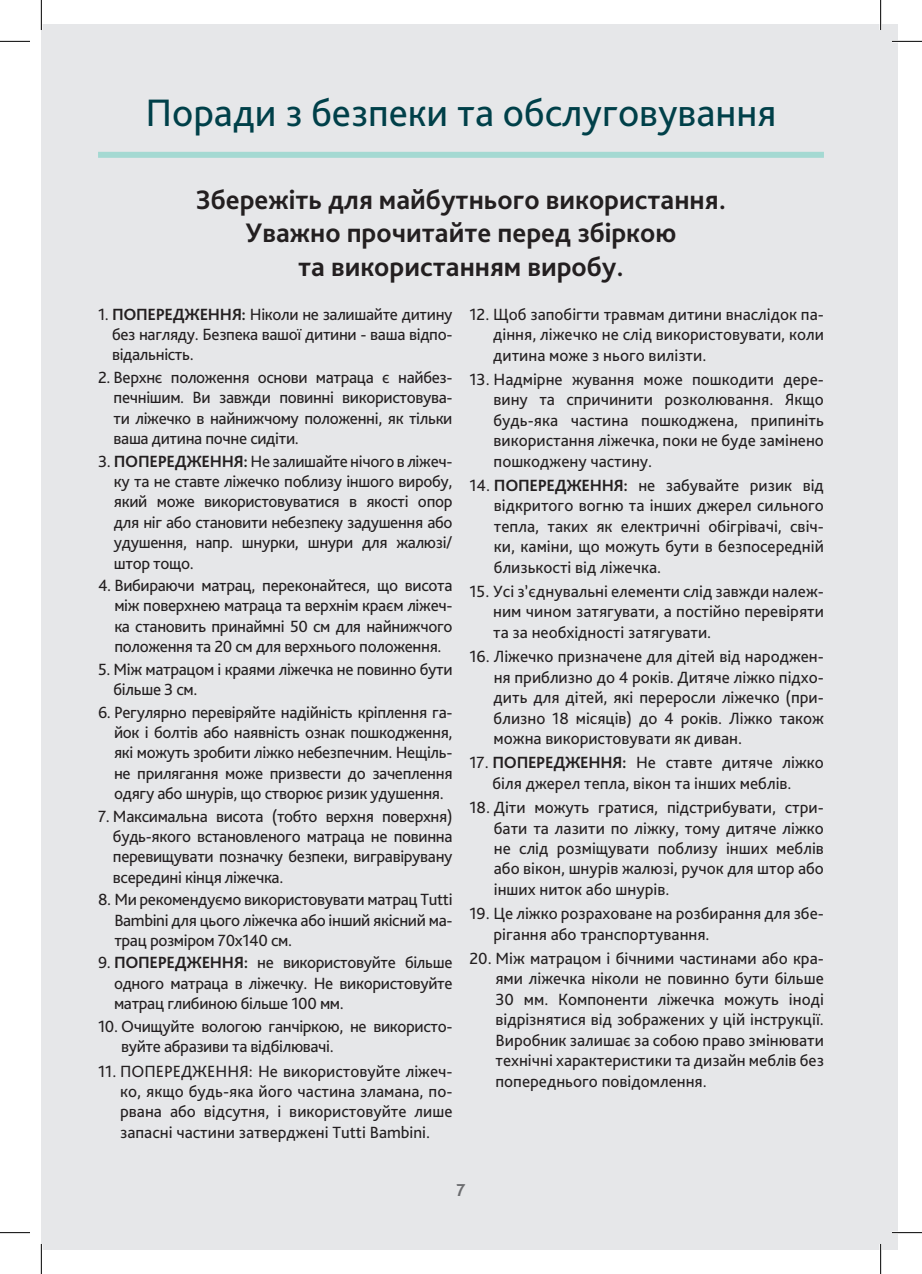
<style>
.page{position:relative;width:922px;height:1274px;background:#fff}
.page>*{position:absolute;margin:0;border:0;box-sizing:border-box;transform-origin:0 0}
.t1{font:40px "Bliss Pro";color:#004049}
.t2{font:700 28px/33.6px "Bliss Pro";color:#231f20;text-align:center}
.t3{font:700 18px "Bliss Pro";color:#6c6d70}
.t4{font:17px/20.4px "Bliss Pro";color:#231f20;text-align:justify}
.t5{font:17px/20.4px "Bliss Pro";letter-spacing:-.02em;color:#231f20}
.s1{font-weight:700}
</style>
<div class="page">
<div style="left:41px;top:24px;width:856px;height:1225px;background:#e6e7e9"></div>
<div style="left:98px;top:152px;width:726px;height:6px;background:#a4d9d2"></div>
<hr style="left:892px;top:40px;width:30px;height:3px;background:#fff">
<hr style="left:892px;top:1231px;width:30px;height:2px;background:#fff">
<hr style="left:40px;top:0;width:3px;height:30px;background:#fff">
<hr style="left:40px;top:1243px;width:3px;height:30px;background:#fff">
<hr style="left:879px;top:0;width:3px;height:30px;background:#fff">
<hr style="left:879px;top:1243px;width:3px;height:30px;background:#fff">
<hr style="left:0;top:41px;width:30px;height:1px;background:#000">
<hr style="left:892px;top:41px;width:30px;height:1px;background:#000">
<hr style="left:0;top:1232px;width:30px;height:1px;background:#000">
<hr style="left:892px;top:1232px;width:30px;height:1px;background:#000">
<hr style="left:41px;top:0;width:1px;height:30px;background:#000">
<hr style="left:41px;top:1243px;width:1px;height:30px;background:#000">
<hr style="left:880px;top:0;width:1px;height:30px;background:#000">
<hr style="left:880px;top:1243px;width:1px;height:30px;background:#000">
<h1 class="t1" style="left:145px;top:88px;width:632px">Поради з безпеки та обслуговування</h1>
<h2 class="t2" style="left:196px;top:182px;width:531px">Збережіть для майбутнього використання.<br>Уважно прочитайте перед збіркою<br>та використанням виробу.</h2>
<p class="t4" style="left:112px;top:303px;width:342px;text-indent:-14px">1. <span class="s1">ПОПЕРЕДЖЕННЯ:</span> Ніколи не залишайте дитину без нагляду. Безпека вашої дитини - ваша відпо&shy;відальність.</p>
<p class="t4" style="left:114px;top:366px;width:340px;text-indent:-16px">2. Верхнє положення основи матраца є найбез&shy;печнішим. Ви завжди повинні використовува&shy;ти ліжечко в найнижчому положенні, як тільки ваша дитина почне сидіти.</p>
<p class="t4" style="left:114px;top:450px;width:340px;text-indent:-16px">3. <span class="s1">ПОПЕРЕДЖЕННЯ:</span> Не залишайте нічого в ліжеч&shy;ку та не ставте ліжечко поблизу іншого виробу, який може використовуватися в якості опор для ніг або становити небезпеку задушення або удушення, напр. шнурки, шнури для жалюзі/ штор тощо.</p>
<p class="t4" style="left:114px;top:574px;width:340px;text-indent:-16px">4. Вибираючи матрац, переконайтеся, що висота між поверхнею матраца та верхнім краєм ліжеч&shy;ка становить принаймні 50 см для найнижчого положення та 20 см для верхнього положення.</p>
<p class="t5" style="left:114px;top:658px;width:340px;text-indent:-16px">5. Між матрацом і краями ліжечка не повинно бути більше 3 см.</p>
<p class="t4" style="left:114px;top:701px;width:340px;text-indent:-16px">6. Регулярно перевіряйте надійність кріплення га&shy;йок і болтів або наявність ознак пошкодження, які можуть зробити ліжко небезпечним. Нещіль&shy;не прилягання може призвести до зачеплення одягу або шнурів, що створює ризик удушення.</p>
<p class="t4" style="left:113px;top:805px;width:341px;text-indent:-15px">7. Максимальна висота (тобто верхня поверхня) будь-якого встановленого матраца не повинна перевищувати позначку безпеки, вигравірувану всередині кінця ліжечка.</p>
<p class="t4" style="left:114px;top:888px;width:340px;text-indent:-16px">8. Ми рекомендуємо використовувати матрац Tutti Bambini для цього ліжечка або інший якісний ма&shy;трац розміром 70х140 см.</p>
<p class="t4" style="left:114px;top:952px;width:340px;text-indent:-16px">9. <span class="s1">ПОПЕРЕДЖЕННЯ:</span> не використовуйте більше одного матраца в ліжечку. Не використовуйте матрац глибиною більше 100 мм.</p>
<p class="t5" style="left:121px;top:1015px;width:333px;text-indent:-23px">10. Очищуйте вологою ганчіркою, не використо&shy;вуйте абразиви та відбілювачі.</p>
<p class="t4" style="left:120px;top:1060px;width:334px;text-indent:-22px">11. ПОПЕРЕДЖЕННЯ: Не використовуйте ліжеч&shy;ко, якщо будь-яка його частина зламана, по&shy;рвана або відсутня, і використовуйте лише запасні частини затверджені Tutti Bambini.</p>
<p class="t4" style="left:493px;top:303px;width:332px;text-indent:-24px">12. Щоб запобігти травмам дитини внаслідок па&shy;діння, ліжечко не слід використовувати, коли дитина може з нього вилізти.</p>
<p class="t4" style="left:493px;top:368px;width:332px;text-indent:-24px">13. Надмірне жування може пошкодити дере&shy;вину та спричинити розколювання. Якщо будь-яка частина пошкоджена, припиніть використання ліжечка, поки не буде замінено пошкоджену частину.</p>
<p class="t4" style="left:494px;top:474px;width:331px;text-indent:-24px">14. <span class="s1">ПОПЕРЕДЖЕННЯ:</span> не забувайте ризик від відкритого вогню та інших джерел сильного тепла, таких як електричні обігрівачі, свіч&shy;ки, каміни, що можуть бути в безпосередній близькості від ліжечка.</p>
<p class="t4" style="left:493px;top:580px;width:332px;text-indent:-24px">15. Усі з’єднувальні елементи слід завжди належ&shy;ним чином затягувати, а постійно перевіряти та за необхідності затягувати.</p>
<p class="t4" style="left:494px;top:646px;width:332px;text-indent:-24px">16. Ліжечко призначене для дітей від народжен&shy;ня приблизно до 4 років. Дитяче ліжко підхо&shy;дить для дітей, які переросли ліжечко (при&shy;близно 18 місяців) до 4 років. Ліжко також можна використовувати як диван.</p>
<p class="t4" style="left:469px;top:752px;width:356px;text-align:center">17. <span class="s1">ПОПЕРЕДЖЕННЯ:</span> Не ставте дитяче ліжко біля джерел тепла, вікон та інших меблів.</p>
<p class="t4" style="left:494px;top:796px;width:331px;text-indent:-24px">18. Діти можуть гратися, підстрибувати, стри&shy;бати та лазити по ліжку, тому дитяче ліжко не слід розміщувати поблизу інших меблів або вікон, шнурів жалюзі, ручок для штор або інших ниток або шнурів.</p>
<p class="t4" style="left:493px;top:902px;width:332px;text-indent:-24px">19. Це ліжко розраховане на розбирання для збе&shy;рігання або транспортування.</p>
<p class="t4" style="left:495px;top:947px;width:330px;text-indent:-26px">20. Між матрацом і бічними частинами або кра&shy;ями ліжечка ніколи не повинно бути більше 30 мм. Компоненти ліжечка можуть іноді відрізнятися від зображених у цій інструкції.<br>Виробник залишає за собою право змінювати технічні характеристики та дизайн меблів без попереднього повідомлення.</p>
<p class="t3" style="left:456px;top:1179px;width:10px">7</p>
</div>
